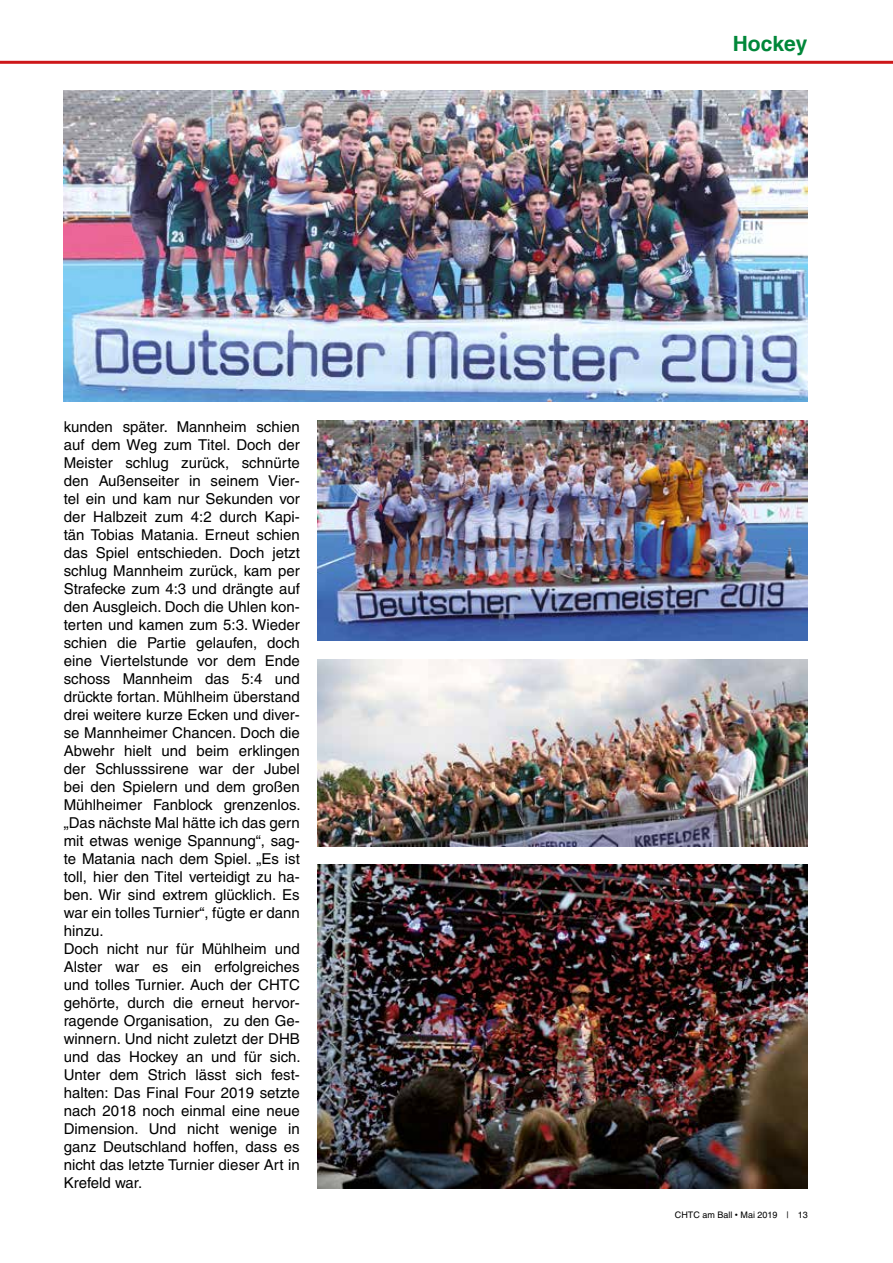
<style>
.page{position:relative;width:893px;height:1263px;background:#fff}
.page>*{position:absolute;margin:0;border:0;box-sizing:border-box;transform-origin:0 0}
.t1{font:700 21px "Helvetica";color:#008739}
.t2{font:15px/18px "Helvetica";color:#000}
.t3{font:9px "Helvetica";color:#000}
.s1{font-family:"Arial"}
</style>
<div class="page">
<hr style="left:0;top:61px;width:893px;height:3px;background:#cd171a">
<img style="left:64px;top:90px;width:744px;height:311px">
<img style="left:318px;top:865px;width:490px;height:323px">
<img style="left:318px;top:659px;width:490px;height:187px">
<img style="left:318px;top:420px;width:490px;height:220px">
<p class="t2" style="left:64px;top:418px;width:238px">kunden später. Mannheim schien auf dem Weg zum Titel. Doch der<br>Meister schlug zurück, schnürte den Außenseiter in seinem Vier&shy;tel ein und kam nur Sekunden vor der Halbzeit zum 4:2 durch Kapi&shy;tän Tobias Matania. Erneut schien das Spiel entschieden. Doch jetzt schlug Mannheim zurück, kam per<br>Strafecke zum 4:3 und drängte auf den Ausgleich. Doch die Uhlen kon&shy;terten und kamen zum 5:3. Wieder schien die Partie gelaufen, doch eine Viertelstunde vor dem Ende schoss Mannheim das 5:4 und drückte fortan. Mühlheim überstand drei weitere kurze Ecken und diver&shy;se Mannheimer Chancen. Doch die<br>Abwehr hielt und beim erklingen der Schlusssirene war der Jubel bei den Spielern und dem großen<br>Mühlheimer Fanblock grenzenlos. „Das nächste Mal hätte ich das gern mit etwas wenige Spannung“, sag&shy;te Matania nach dem Spiel. „Es ist toll, hier den Titel verteidigt zu ha&shy;ben. Wir sind extrem glücklich. Es war ein tolles Turnier“, fügte er dann hinzu.<br>Doch nicht nur für Mühlheim und<br>Alster war es ein erfolgreiches und tolles Turnier. Auch der CHTC gehörte, durch die erneut hervor&shy;ragende Organisation, zu den Ge&shy;winnern. Und nicht zuletzt der DHB und das Hockey an und für sich.<br>Unter dem Strich lässt sich fest&shy;halten: Das Final Four 2019 setzte nach 2018 noch einmal eine neue<br>Dimension. Und nicht wenige in ganz Deutschland hoffen, dass es nicht das letzte Turnier dieser Art in<br>Krefeld war.</p>
<h1 class="t1" style="left:733px;top:31px;width:76px">Hockey</h1>
<p class="t3" style="left:675px;top:1209px;width:135px">CHTC am Ball <span class="s1">•</span> Mai 2019 | 13</p>
</div>
